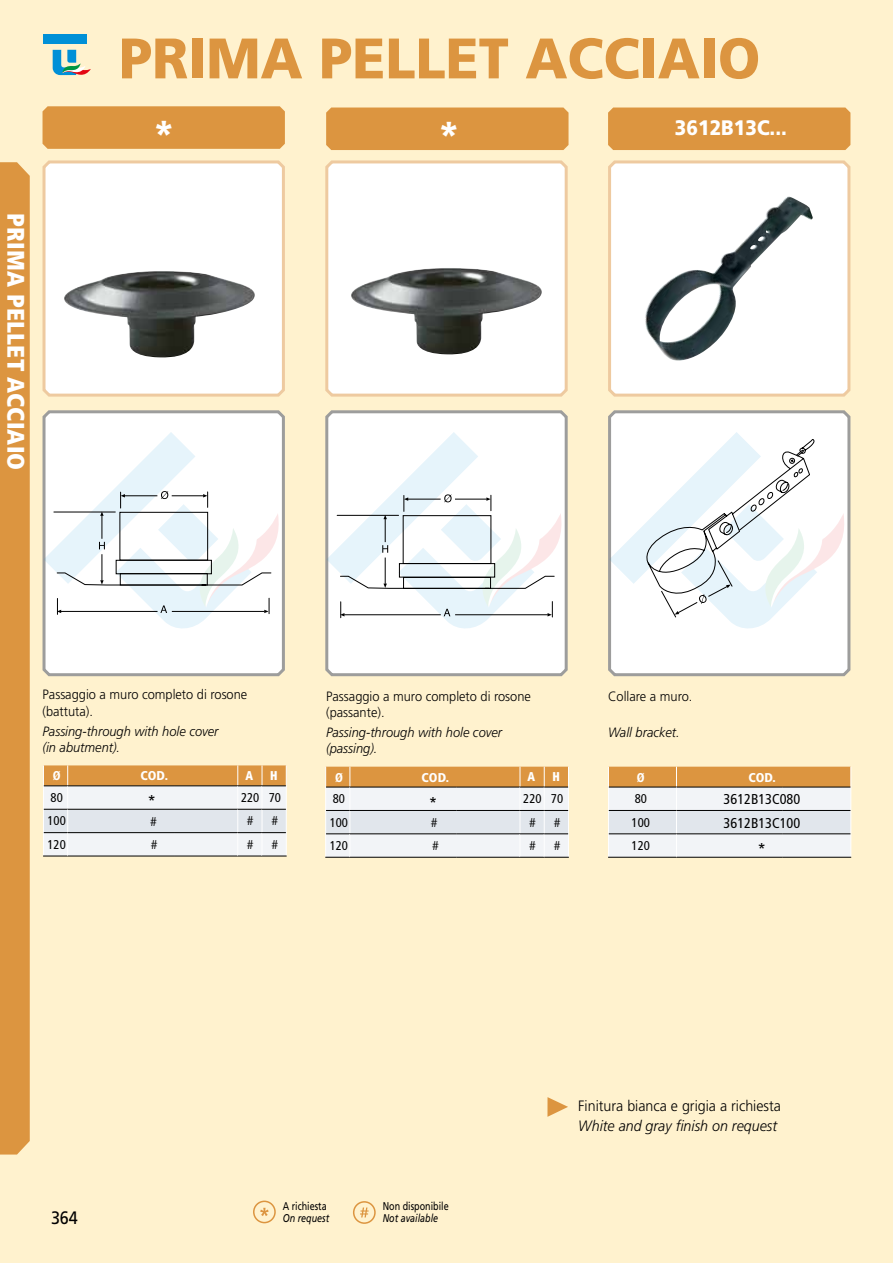
<style>
.page{position:relative;width:893px;height:1263px;background:#fff2ce}
.page>*{position:absolute;margin:0;border:0;box-sizing:border-box;transform-origin:0 0}
.t1{font:900 57px "Frutiger";color:#dc9540;scale:.95 1}
.t2{font:900 37.5px "Frutiger";color:#fff}
.t3{font:900 condensed 24px "Frutiger";letter-spacing:.01em;color:#fff}
.t4{font:900 21px "Frutiger";color:#fff;scale:.9 1}
.t5{font:18px "Frutiger";color:#000;scale:.9 1}
.t6{font:condensed 17.25px "Frutiger";color:#000}
.t7{font:300 15px "Frutiger";color:#000;scale:.95 1}
.t8{font:italic 300 15px "Frutiger";color:#000;scale:.95 1}
.t9{font:condensed 14.25px/23.4px "Frutiger";color:#000}
.t10{font:300 13.5px/16.2px "Frutiger";color:#000;scale:.95 1}
.t11{font:italic 300 13.5px/16.2px "Frutiger";color:#000;scale:.95 1}
.t12{font:condensed 12.75px/23.4px "Frutiger";color:#000}
.t13{font:900 condensed 12.75px "Frutiger";color:#fff}
.t14{font:900 condensed 12.75px "Frutiger";color:#fff;scale:.9 1}
.t15{font:900 condensed 12.75px "Frutiger";color:#fff;scale:.9 1}
.t16{font:700 condensed 12.75px "Frutiger";color:#fff;scale:.9 1}
.t17{font:11.25px "Frutiger";color:#000;scale:.8 1}
.t18{font:italic 11.25px "Frutiger";color:#000;scale:.8 1}
</style>
<div class="page">
<svg style="left:42px;top:410px;width:243px;height:267px;background:#f1f0ef"></svg>
<svg style="left:325px;top:410px;width:243px;height:267px;background:#f0f0ef"></svg>
<svg style="left:608px;top:410px;width:243px;height:267px;background:#efefee"></svg>
<svg style="left:42px;top:160px;width:243px;height:237px;background:#fdfbf7"></svg>
<svg style="left:325px;top:160px;width:243px;height:237px;background:#fdfbf7"></svg>
<svg style="left:608px;top:160px;width:243px;height:237px;background:#fdf9f4"></svg>
<div style="left:43px;top:34px;width:43px;height:9px;background:#0090d7"></div>
<svg style="left:53px;top:50px;width:38px;height:25px"></svg>
<div style="left:0;top:162px;width:30px;height:992px;background:#dc9540"></div>
<img style="left:347px;top:268px;width:195px;height:87px">
<svg style="left:326px;top:432px;width:238px;height:200px;background:#f2f6f7"></svg>
<div style="left:403px;top:577px;width:88px;height:12px;border:1px solid #000"></div>
<div style="left:399px;top:563px;width:96px;height:14px;border:1px solid #000"></div>
<img style="left:638px;top:197px;width:175px;height:165px">
<svg style="left:609px;top:432px;width:237px;height:200px;background:#f1f4f6"></svg>
<img style="left:60px;top:271px;width:195px;height:87px">
<svg style="left:44px;top:432px;width:237px;height:200px;background:#f1f4f6"></svg>
<div style="left:116px;top:560px;width:96px;height:14px;border:1px solid #000"></div>
<svg style="left:325px;top:767px;width:244px;height:91px;background:#ded2c2"></svg>
<hr style="left:608px;top:857px;width:68px;height:1px;background:#000">
<hr style="left:676px;top:857px;width:107px;height:1px;background:#000">
<svg style="left:608px;top:767px;width:243px;height:90px;background:#e0d3c4"></svg>
<hr style="left:783px;top:833px;width:67px;height:1px;background:#000">
<hr style="left:783px;top:857px;width:68px;height:1px;background:#000">
<svg style="left:43px;top:765px;width:244px;height:92px;background:#dfd2c2"></svg>
<div style="left:326px;top:108px;width:242px;height:42px;background:#dc9540"></div>
<div style="left:608px;top:108px;width:242px;height:42px;background:#dc9540"></div>
<div style="left:43px;top:106px;width:242px;height:43px;background:#dc9540"></div>
<div style="left:353px;top:1201px;width:23px;height:23px;border:2px solid #dc9540;border-radius:50%"></div>
<svg style="left:360px;top:1207px;width:9px;height:10px"></svg>
<div style="left:253px;top:1200px;width:23px;height:23px;border:2px solid #dc9540;border-radius:50%"></div>
<svg style="left:260px;top:1208px;width:9px;height:8px"></svg>
<svg style="left:547px;top:1097px;width:21px;height:20px"></svg>
<h3 class="t3" style="left:31px;top:213px;width:258px;rotate:90deg">PRIMA PELLET ACCIAIO</h3>
<h1 class="t1" style="left:119px;top:24px;width:676px">PRIMA PELLET ACCIAIO</h1>
<h2 class="t2" style="left:152px;top:111px;width:24px">*</h2>
<h2 class="t2" style="left:437px;top:112px;width:24px">*</h2>
<h3 class="t4" style="left:675px;top:115px;width:126px">3612B13C...</h3>
<p class="t10" style="left:43px;top:687px;width:217px">Passaggio a muro completo di rosone (battuta).</p>
<p class="t11" style="left:43px;top:723px;width:187px">Passing-through with hole cover (in abutment).</p>
<p class="t10" style="left:326px;top:688px;width:217px">Passaggio a muro completo di rosone (passante).</p>
<p class="t11" style="left:326px;top:724px;width:187px">Passing-through with hole cover (passing).</p>
<p class="t10" style="left:608px;top:688px;width:90px">Collare a muro.</p>
<p class="t11" style="left:608px;top:724px;width:77px">Wall bracket.</p>
<p class="t15" style="left:53px;top:768px;width:10px">Ø</p>
<p class="t14" style="left:270px;top:768px;width:10px">H</p>
<p class="t12" style="left:269px;top:786px;width:14px">70 # #</p>
<p class="t14" style="left:245px;top:768px;width:10px">A</p>
<p class="t12" style="left:241px;top:786px;width:20px;text-align:center">220 #<br>#</p>
<p class="t13" style="left:141px;top:768px;width:29px">COD.</p>
<p class="t16" style="left:248px;top:768px;width:17px">BD</p>
<p class="t15" style="left:637px;top:769px;width:10px">Ø</p>
<p class="t6" style="left:148px;top:792px;width:10px">*</p>
<p class="t12" style="left:150px;top:810px;width:8px"># #</p>
<p class="t15" style="left:335px;top:769px;width:10px">Ø</p>
<p class="t14" style="left:552px;top:769px;width:10px">H</p>
<p class="t12" style="left:551px;top:787px;width:14px">70 # #</p>
<p class="t14" style="left:528px;top:769px;width:10px">A</p>
<p class="t12" style="left:523px;top:787px;width:20px;text-align:center">220 #<br>#</p>
<p class="t13" style="left:422px;top:769px;width:29px">COD.</p>
<p class="t6" style="left:429px;top:793px;width:10px">*</p>
<p class="t12" style="left:431px;top:811px;width:9px"># #</p>
<p class="t12" style="left:48px;top:786px;width:20px">80<br>100<br>120</p>
<p class="t12" style="left:330px;top:787px;width:20px">80<br>100<br>120</p>
<p class="t12" style="left:632px;top:787px;width:20px">80<br>100<br>120</p>
<p class="t13" style="left:748px;top:769px;width:29px">COD.</p>
<p class="t9" style="left:724px;top:788px;width:78px">3612B13C080<br>3612B13C100</p>
<p class="t6" style="left:758px;top:839px;width:10px">*</p>
<h3 class="t5" style="left:51px;top:1207px;width:31px">364</h3>
<p class="t17" style="left:283px;top:1199px;width:57px">A richiesta</p>
<p class="t18" style="left:283px;top:1211px;width:60px">On request</p>
<p class="t17" style="left:383px;top:1200px;width:84px">Non disponibile</p>
<p class="t18" style="left:383px;top:1212px;width:71px">Not available</p>
<p class="t7" style="left:578px;top:1097px;width:215px">Finitura bianca e grigia a richiesta</p>
<p class="t8" style="left:578px;top:1117px;width:211px">White and gray finish on request</p>
</div>
